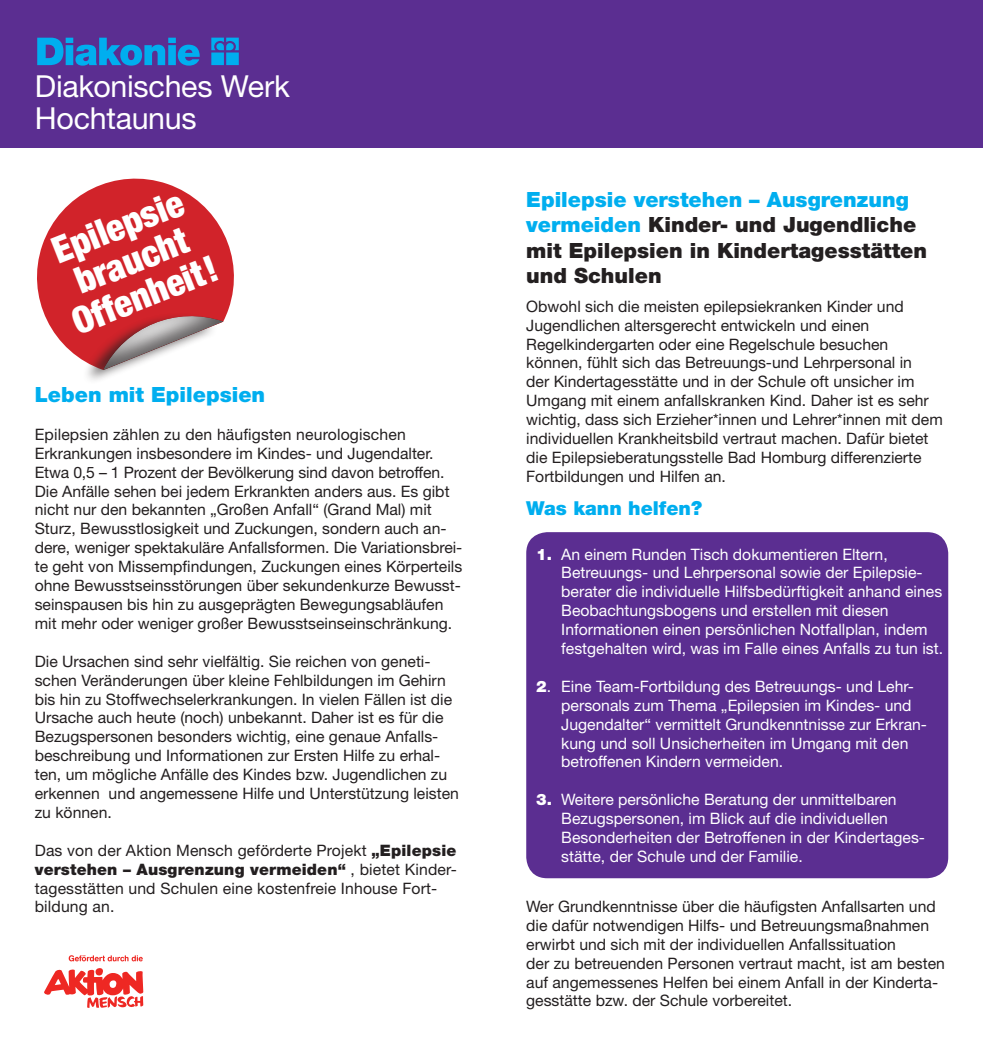
<style>
.page{position:relative;width:983px;height:1042px;background:#fff}
.page>*{position:absolute;margin:0;border:0;box-sizing:border-box;transform-origin:0 0}
.t1{font:900 condensed 36.93px "Helvetica Neue LT Std";color:#fff}
._00_Einrichtungsname{font:30.45px/32.6px "Helvetica Neue LT";letter-spacing:-.01em;color:#fff}
.t2{font:900 21px/25.2px "Helvetica Neue LT Std";color:#231f20}
.t3{font:900 21px "Helvetica Neue LT Std";color:#00aeef}
.t4{font:900 19.25px "Helvetica Neue LT Std";color:#00aeef}
.t5{font:15.75px/18.9px "Helvetica Neue LT Std";color:#231f20}
.t6{font:15.75px/18.9px "Helvetica Neue LT Std";color:#fff}
.s1{font-weight:900}
.s2{color:#00aeef}
</style>
<div class="page">
<div style="left:526px;top:532px;width:421px;height:346px;background:#5b2e91;border-radius:21px"></div>
<div style="left:0;top:0;width:982px;height:148px;background:#5b2e91"></div>
<svg style="left:37px;top:38px;width:202px;height:28px"></svg>
<svg style="left:37px;top:178px;width:197px;height:182px;fill:#d1232a"></svg>
<div style="left:82px;top:313px;width:137px;height:72px;background:#231f20;opacity:.7"></div>
<svg style="left:100px;top:287px;width:125px;height:98px"></svg>
<svg style="left:44px;top:955px;width:100px;height:53px"></svg>
<p class="_00_Einrichtungsname" style="left:35px;top:69px;width:257px">Diakonisches Werk<br>Hochtaunus</p>
<p class="t1" style="left:46px;top:230px;width:139px;rotate:-21deg">Epilepsie</p>
<p class="t1" style="left:68px;top:260px;width:120px;rotate:-21deg">braucht</p>
<p class="t1" style="left:65px;top:301px;width:155px;rotate:-21deg">Offenheit!</p>
<p class="t3" style="left:35px;top:382px;width:232px">Leben mit Epilepsien</p>
<p class="t5" style="left:35px;top:424px;width:372px">Epilepsien zählen zu den häufigsten neurologischen</p>
<p class="t5" style="left:35px;top:443px;width:429px">Erkrankungen insbesondere im Kindes- und Jugendalter.<br>Etwa 0,5 – 1 Prozent der Bevölkerung sind davon betroffen.<br>Die Anfälle sehen bei jedem Erkrankten anders aus. Es gibt nicht nur den bekannten „Großen Anfall“ (Grand Mal) mit Sturz, Bewusstlosigkeit und Zuckungen, sondern auch an&shy;dere, weniger spektakuläre Anfallsformen. Die Variationsbrei&shy;te geht von Missempfindungen, Zuckungen eines Körperteils ohne Bewusstseinsstörungen über sekundenkurze Bewusst&shy;seinspausen bis hin zu ausgeprägten Bewegungsabläufen mit mehr oder weniger großer Bewusstseinseinschränkung.</p>
<p class="t5" style="left:35px;top:651px;width:425px">Die Ursachen sind sehr vielfältig. Sie reichen von geneti&shy;schen Veränderungen über kleine Fehlbildungen im Gehirn bis hin zu Stoffwechselerkrankungen. In vielen Fällen ist die Ursache auch heute (noch) unbekannt. Daher ist es für die Bezugspersonen besonders wichtig, eine genaue Anfalls&shy;beschreibung und Informationen zur Ersten Hilfe zu erhal&shy;ten, um mögliche Anfälle des Kindes bzw. Jugendlichen zu erkennen und angemessene Hilfe und Unterstützung leisten zu können.</p>
<p class="t5" style="left:35px;top:840px;width:423px">Das von der Aktion Mensch geförderte Projekt <span class="s1">„Epilepsie verstehen – Ausgrenzung vermeiden“</span> , bietet Kinder-</p>
<p class="t5" style="left:35px;top:878px;width:404px">tagesstätten und Schulen eine kostenfreie Inhouse Fort&shy;bildung an.</p>
<p class="t2" style="left:526px;top:187px;width:402px"><span class="s2">Epilepsie verstehen – Ausgrenzung vermeiden</span> Kinder- und Jugendliche mit Epilepsien in Kindertagesstätten und Schulen</p>
<p class="t5" style="left:526px;top:296px;width:418px">Obwohl sich die meisten epilepsiekranken Kinder und Jugendlichen altersgerecht entwickeln und einen Regelkindergarten oder eine Regelschule besuchen können, fühlt sich das Betreuungs-und Lehrpersonal in<br>der Kindertagesstätte und in der Schule oft unsicher im Umgang mit einem anfallskranken Kind. Daher ist es sehr wichtig, dass sich Erzieher*innen und Lehrer*innen mit dem individuellen Krankheitsbild vertraut machen. Dafür bietet die Epilepsieberatungsstelle Bad Homburg differenzierte Fortbildungen und Hilfen an.</p>
<p class="t4" style="left:526px;top:496px;width:177px">Was kann helfen?</p>
<p class="t6" style="left:561px;top:544px;width:382px;text-indent:-25px"><span class="s1">1.</span> An einem Runden Tisch dokumentieren Eltern, Betreuungs- und Lehrpersonal sowie der Epilepsie&shy;berater die individuelle Hilfsbedürftigkeit anhand eines Beobachtungsbogens und erstellen mit diesen Informationen einen persönlichen Notfallplan, indem</p>
<p class="t6" style="left:561px;top:639px;width:383px">festgehalten wird, was im Falle eines Anfalls zu tun ist.</p>
<p class="t6" style="left:536px;top:676px;width:379px"><span class="s1">2</span>. Eine Team-Fortbildung des Betreuungs- und Lehr-</p>
<p class="t6" style="left:561px;top:695px;width:352px">personals zum Thema „Epilepsien im Kindes- und</p>
<p class="t6" style="left:561px;top:714px;width:367px">Jugendalter“ vermittelt Grundkenntnisse zur Erkran&shy;kung und soll Unsicherheiten im Umgang mit den</p>
<p class="t6" style="left:561px;top:752px;width:223px">betroffenen Kindern vermeiden.</p>
<p class="t6" style="left:536px;top:790px;width:362px"><span class="s1">3.</span> Weitere persönliche Beratung der unmittelbaren</p>
<p class="t6" style="left:561px;top:809px;width:328px">Bezugspersonen, im Blick auf die individuellen</p>
<p class="t6" style="left:561px;top:828px;width:365px">Besonderheiten der Betroffenen in der Kindertages&shy;stätte, der Schule und der Familie.</p>
<p class="t5" style="left:526px;top:896px;width:411px">Wer Grundkenntnisse über die häufigsten Anfallsarten und die dafür notwendigen Hilfs- und Betreuungsmaßnahmen erwirbt und sich mit der individuellen Anfallssituation</p>
<p class="t5" style="left:526px;top:953px;width:420px">der zu betreuenden Personen vertraut macht, ist am besten auf angemessenes Helfen bei einem Anfall in der Kinderta&shy;gesstätte bzw. der Schule vorbereitet.</p>
</div>
